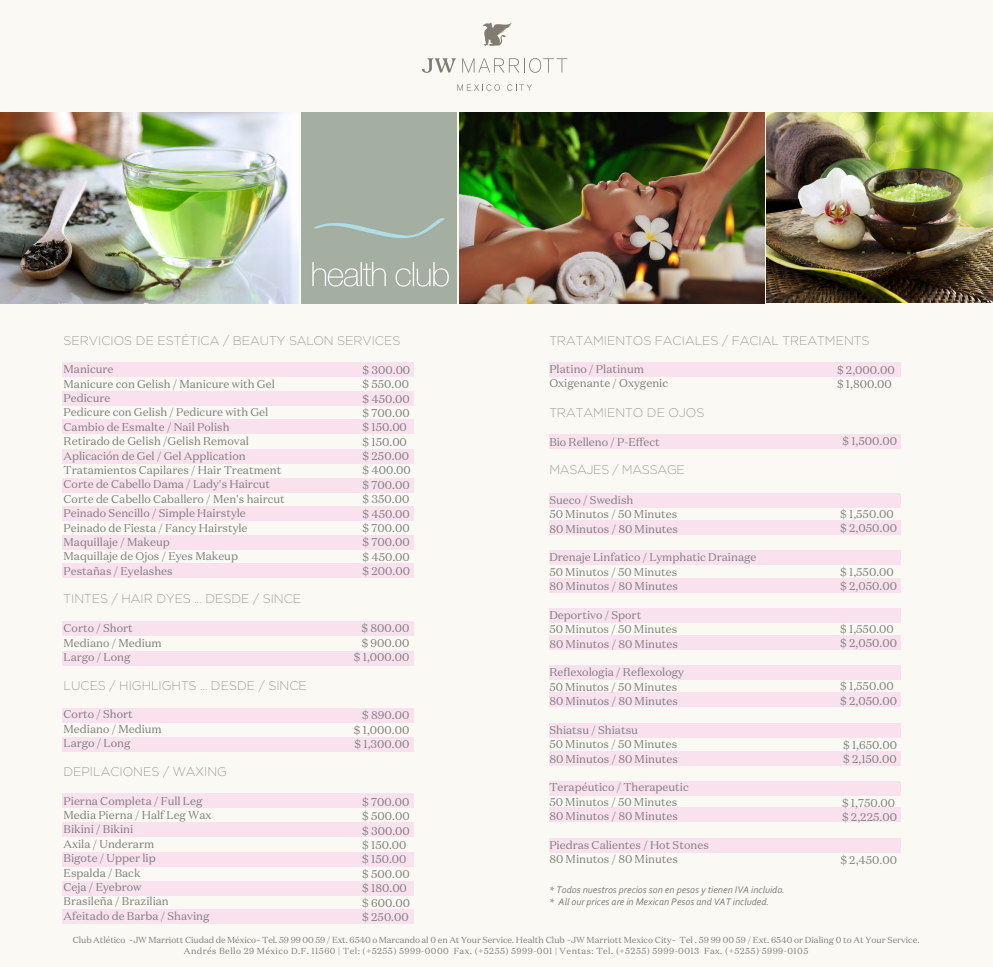
<style>
.page{position:relative;width:993px;height:967px;background:#fff}
.page>*{position:absolute;margin:0;border:0;box-sizing:border-box;transform-origin:0 0}
.t1{font:200 12.5px "Gotham";color:#827c72}
.t2{font:11.25px/14.4px "Domaine Text";color:#7f7f7f}
.t3{font:italic 10px/12px "Corbel";color:#7f7f7f}
.t4{font:8.75px/10.5px "Domaine Text";color:#7f7f7f;text-align:center}
</style>
<div class="page">
<div style="left:0;top:0;width:992px;height:967px;background:#fbf9f4"></div>
<img style="left:459px;top:113px;width:305px;height:190px">
<img style="left:766px;top:113px;width:226px;height:190px">
<img style="left:1px;top:113px;width:298px;height:190px">
<div style="left:301px;top:113px;width:155px;height:190px;background:#a4aea1"></div>
<img style="left:312px;top:218px;width:137px;height:69px">
<div style="left:63px;top:362px;width:351px;height:14px;background:#fae1ee"></div>
<div style="left:63px;top:621px;width:351px;height:14px;background:#fae1ee"></div>
<div style="left:63px;top:708px;width:351px;height:14px;background:#fae1ee"></div>
<div style="left:63px;top:738px;width:351px;height:14px;background:#fae1ee"></div>
<div style="left:63px;top:793px;width:351px;height:15px;background:#fae1ee"></div>
<div style="left:63px;top:822px;width:351px;height:14px;background:#fae1ee"></div>
<div style="left:63px;top:852px;width:351px;height:14px;background:#fae1ee"></div>
<div style="left:63px;top:881px;width:351px;height:14px;background:#fae1ee"></div>
<div style="left:63px;top:909px;width:351px;height:14px;background:#fae1ee"></div>
<div style="left:63px;top:651px;width:351px;height:14px;background:#fae1ee"></div>
<div style="left:63px;top:391px;width:351px;height:14px;background:#fae1ee"></div>
<div style="left:63px;top:420px;width:351px;height:14px;background:#fae1ee"></div>
<div style="left:63px;top:449px;width:351px;height:14px;background:#fae1ee"></div>
<div style="left:63px;top:478px;width:351px;height:14px;background:#fae1ee"></div>
<div style="left:63px;top:506px;width:351px;height:15px;background:#fae1ee"></div>
<div style="left:63px;top:535px;width:351px;height:15px;background:#fae1ee"></div>
<div style="left:63px;top:564px;width:351px;height:14px;background:#fae1ee"></div>
<svg style="left:457px;top:84px;width:43px;height:7px"></svg>
<svg style="left:507px;top:84px;width:25px;height:7px"></svg>
<svg style="left:422px;top:58px;width:34px;height:15px"></svg>
<svg style="left:462px;top:58px;width:105px;height:15px"></svg>
<svg style="left:483px;top:23px;width:28px;height:23px"></svg>
<div style="left:549px;top:362px;width:351px;height:14px;background:#fae1ee"></div>
<div style="left:549px;top:434px;width:351px;height:14px;background:#fae1ee"></div>
<div style="left:549px;top:493px;width:351px;height:15px;background:#fae1ee"></div>
<div style="left:549px;top:551px;width:351px;height:14px;background:#fae1ee"></div>
<div style="left:549px;top:608px;width:351px;height:14px;background:#fae1ee"></div>
<div style="left:549px;top:665px;width:351px;height:15px;background:#fae1ee"></div>
<div style="left:549px;top:723px;width:351px;height:14px;background:#fae1ee"></div>
<div style="left:549px;top:781px;width:351px;height:14px;background:#fae1ee"></div>
<div style="left:549px;top:838px;width:351px;height:15px;background:#fae1ee"></div>
<div style="left:549px;top:521px;width:351px;height:14px;background:#fae1ee"></div>
<div style="left:549px;top:578px;width:351px;height:15px;background:#fae1ee"></div>
<div style="left:549px;top:636px;width:351px;height:14px;background:#fae1ee"></div>
<div style="left:549px;top:693px;width:351px;height:14px;background:#fae1ee"></div>
<div style="left:549px;top:751px;width:351px;height:14px;background:#fae1ee"></div>
<div style="left:549px;top:808px;width:351px;height:14px;background:#fae1ee"></div>
<p class="t1" style="left:64px;top:334px;width:338px">SERVICIOS DE ESTÉTICA / BEAUTY SALON SERVICES</p>
<p class="t2" style="left:64px;top:362px;width:223px">Manicure<br>Manicure con Gelish / Manicure with Gel<br>Pedicure<br>Pedicure con Gelish / Pedicure with Gel<br>Cambio de Esmalte / Nail Polish<br>Retirado de Gelish /Gelish Removal<br>Aplicación de Gel / Gel Application<br>Tratamientos Capilares / Hair Treatment<br>Corte de Cabello Dama / Lady's Haircut<br>Corte de Cabello Caballero / Men's haircut<br>Peinado Sencillo / Simple Hairstyle<br>Peinado de Fiesta / Fancy Hairstyle<br>Maquillaje / Makeup<br>Maquillaje de Ojos / Eyes Makeup<br>Pestañas / Eyelashes</p>
<p class="t1" style="left:64px;top:592px;width:239px">TINTES / HAIR DYES ... DESDE / SINCE</p>
<p class="t2" style="left:64px;top:621px;width:100px">Corto / Short<br>Mediano / Medium<br>Largo / Long</p>
<p class="t1" style="left:64px;top:678px;width:245px">LUCES / HIGHLIGHTS ... DESDE / SINCE</p>
<p class="t2" style="left:64px;top:707px;width:100px">Corto / Short<br>Mediano / Medium<br>Largo / Long</p>
<p class="t1" style="left:64px;top:765px;width:165px">DEPILACIONES / WAXING</p>
<p class="t2" style="left:64px;top:793px;width:149px">Pierna Completa / Full Leg<br>Media Pierna / Half Leg Wax<br>Bikini / Bikini<br>Axila / Underarm<br>Bigote / Upper lip<br>Espalda / Back<br>Ceja / Eyebrow<br>Brasileña / Brazilian<br>Afeitado de Barba / Shaving</p>
<p class="t4" style="left:73px;top:934px;width:848px">Club Atlético ~JW Marriott Ciudad de México~ Tel. 59 99 00 59 / Ext. 6540 o Marcando al 0 en At Your Service. Health Club ~JW Marriott Mexico City~ Tel . 59 99 00 59 / Ext. 6540 or Dialing 0 to At Your Service.<br>Andrés Bello 29 México D.F. 11560 | Tel: (+5255) 5999-0000 Fax. (+5255) 5999-001 | Ventas: Tel. (+5255) 5999-0013 Fax. (+5255) 5999-0105</p>
<p class="t1" style="left:549px;top:334px;width:321px">TRATAMIENTOS FACIALES / FACIAL TREATMENTS</p>
<p class="t2" style="left:549px;top:361px;width:120px">Platino / Platinum<br>Oxigenante / Oxygenic</p>
<p class="t1" style="left:549px;top:406px;width:157px">TRATAMIENTO DE OJOS</p>
<p class="t2" style="left:549px;top:435px;width:112px">Bio Relleno / P-Effect</p>
<p class="t1" style="left:549px;top:463px;width:137px">MASAJES / MASSAGE</p>
<p class="t2" style="left:549px;top:492px;width:130px">Sueco / Swedish<br>50 Minutos / 50 Minutes<br>80 Minutos / 80 Minutes</p>
<p class="t2" style="left:549px;top:550px;width:208px">Drenaje Linfatico / Lymphatic Drainage<br>50 Minutos / 50 Minutes<br>80 Minutos / 80 Minutes</p>
<p class="t2" style="left:549px;top:607px;width:130px">Deportivo / Sport<br>50 Minutos / 50 Minutes<br>80 Minutos / 80 Minutes</p>
<p class="t2" style="left:549px;top:665px;width:136px">Reflexologia / Reflexology<br>50 Minutos / 50 Minutes<br>80 Minutos / 80 Minutes</p>
<p class="t2" style="left:549px;top:722px;width:130px">Shiatsu / Shiatsu<br>50 Minutos / 50 Minutes<br>80 Minutos / 80 Minutes</p>
<p class="t2" style="left:549px;top:780px;width:141px">Terapéutico / Therapeutic<br>50 Minutos / 50 Minutes<br>80 Minutos / 80 Minutes</p>
<p class="t2" style="left:549px;top:837px;width:161px">Piedras Calientes / Hot Stones<br>80 Minutos / 80 Minutes</p>
<p class="t2" style="left:362px;top:362px;width:50px">$ 300.00 $ 550.00 $ 450.00 $ 700.00 $ 150.00 $ 150.00 $ 250.00 $ 400.00 $ 700.00 $ 350.00 $ 450.00 $ 700.00 $ 700.00 $ 450.00 $ 200.00</p>
<p class="t2" style="left:836px;top:362px;width:59px">$ 2,000.00 $ 1,800.00</p>
<p class="t2" style="left:842px;top:434px;width:56px">$ 1,500.00</p>
<p class="t2" style="left:840px;top:507px;width:58px">$ 1,550.00 $ 2,050.00</p>
<p class="t2" style="left:840px;top:564px;width:58px">$ 1,550.00 $ 2,050.00</p>
<p class="t2" style="left:354px;top:621px;width:57px;text-align:right">$ 800.00 $ 900.00 $ 1,000.00</p>
<p class="t2" style="left:840px;top:621px;width:58px">$ 1,550.00 $ 2,050.00</p>
<p class="t2" style="left:840px;top:679px;width:58px">$ 1,550.00 $ 2,050.00</p>
<p class="t2" style="left:354px;top:708px;width:57px;text-align:justify;text-indent:8px">$ 890.00 $ 1,000.00 $ 1,300.00</p>
<p class="t2" style="left:842px;top:737px;width:55px">$ 1,650.00 $ 2,150.00</p>
<p class="t2" style="left:841px;top:795px;width:56px">$ 1,750.00 $ 2,225.00</p>
<p class="t2" style="left:840px;top:852px;width:58px">$ 2,450.00</p>
<p class="t2" style="left:362px;top:794px;width:49px">$ 700.00 $ 500.00 $ 300.00 $ 150.00 $ 150.00 $ 500.00 $ 180.00 $ 600.00 $ 250.00</p>
<p class="t3" style="left:549px;top:884px;width:237px">* Todos nuestros precios son en pesos y tienen IVA incluido. * All our prices are in Mexican Pesos and VAT included.</p>
</div>
